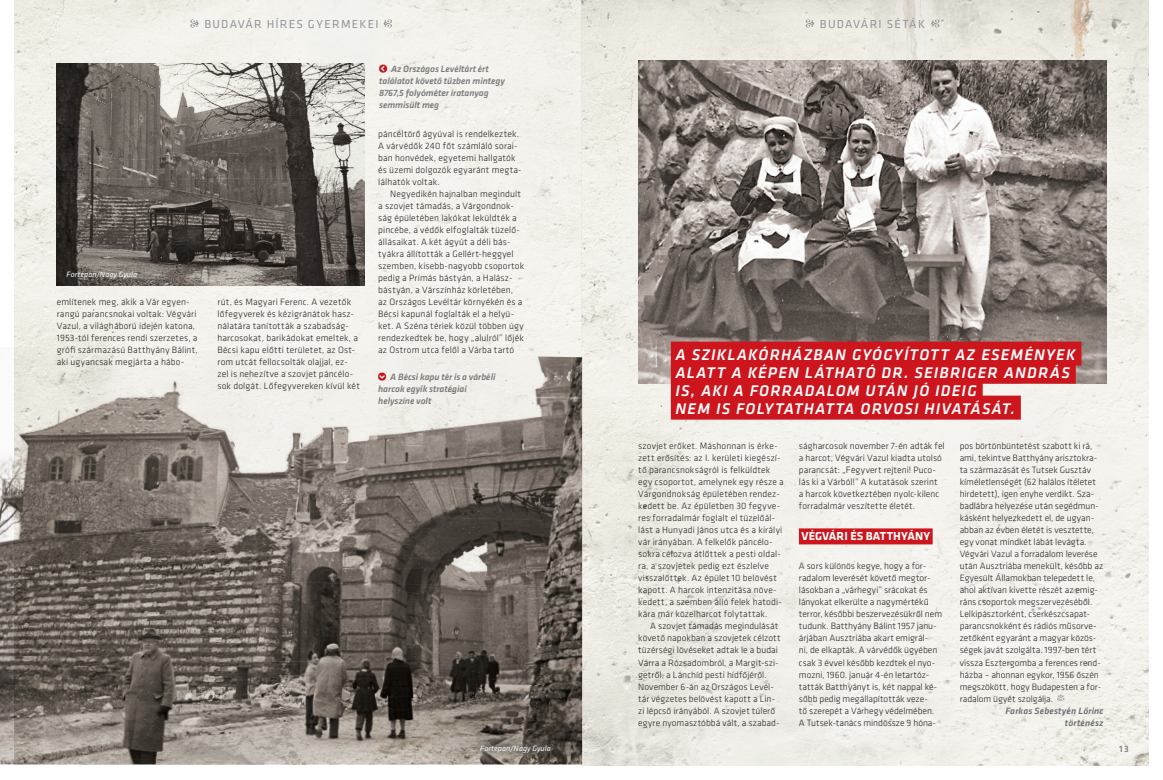
<style>
.page{position:relative;width:1163px;height:780px;background:#fff}
.page>*{position:absolute;margin:0;border:0;box-sizing:border-box;transform-origin:0 0}
.setak_Kepala_nagy_sa{font:italic 500 16px/18px "Klavika";letter-spacing:.065em;color:#fff}
.setak_Rovatcim_szurk{font:12px "Klavika";letter-spacing:.1em;color:#939598}
.setak_Kenyer_behuzva{font:700 12px "Klavika";letter-spacing:.01em;color:#fff}
.setak_Kenyer_behuzva-2{font:300 9.5px/12px "Klavika";letter-spacing:.01em;color:#231f20}
.t1{font:italic 500 9.5px/12px "Klavika";letter-spacing:-.005em;color:#808285}
.setak_Kenyer_behuzva-3{font:italic 500 9.5px "Klavika";letter-spacing:.02em;color:#6c6d70}
.t2{font:500 9.5px "Klavika";color:#808285}
.setak_Kepala_kicsi{font:italic 8px "Klavika";letter-spacing:.01em;color:#fff}
</style>
<div class="page">
<img style="left:14px;top:0;width:1134px;height:765px">
<div style="left:798px;top:528px;width:134px;height:16px;background:#cd151d"></div>
<svg style="left:1056px;top:694px;width:8px;height:7px"></svg>
<img style="left:0;top:347px;width:582px;height:417px">
<img style="left:57px;top:64px;width:308px;height:221px">
<svg style="left:190px;top:19px;width:9px;height:9px"></svg>
<svg style="left:383px;top:19px;width:9px;height:9px"></svg>
<svg style="left:805px;top:19px;width:9px;height:9px"></svg>
<svg style="left:930px;top:19px;width:9px;height:9px"></svg>
<img style="left:638px;top:61px;width:468px;height:322px">
<div style="left:670px;top:341px;width:411px;height:24px;background:#cd151d"></div>
<div style="left:670px;top:359px;width:405px;height:24px;background:#cd151d"></div>
<div style="left:670px;top:377px;width:312px;height:24px;background:#cd151d"></div>
<div style="left:670px;top:395px;width:350px;height:24px;background:#cd151d"></div>
<div style="left:471px;top:736px;width:88px;height:25px;background:#5e5c57;opacity:.75"></div>
<svg style="left:379px;top:64px;width:8px;height:9px"></svg>
<svg style="left:378px;top:372px;width:8px;height:9px"></svg>
<p class="setak_Rovatcim_szurk" style="left:204px;top:16px;width:176px">BUDAVÁR HÍRES GYERMEKEI</p>
<p class="setak_Rovatcim_szurk" style="left:819px;top:16px;width:107px">BUDAVÁRI SÉTÁK</p>
<p class="setak_Kepala_kicsi" style="left:67px;top:269px;width:72px">Fortepan/Nagy Gyula</p>
<p class="setak_Kenyer_behuzva-2" style="left:57px;top:296px;width:142px">említenek meg, akik a Vár egyen&shy;rangú parancsnokai voltak: Végvári Vazul, a világháború idején katona, 1953-tól ferences rendi szerzetes, a grófi származású Batthyány Bálint, aki ugyancsak megjárta a hábo-</p>
<p class="setak_Kenyer_behuzva-2" style="left:217px;top:296px;width:144px">rút, és Magyari Ferenc. A vezetők lőfegyverek és kézigránátok hasz&shy;nálatára tanították a szabadság&shy;harcosokat, barikádokat emeltek, a Bécsi kapu előtti területet, az Ost&shy;rom utcát fellocsolták olajjal, ez&shy;zel is nehezítve a szovjet páncélo&shy;sok dolgát. Lőfegyvereken kívül két</p>
<p class="t1" style="left:379px;top:63px;width:127px;text-indent:12px">Az Országos Levéltárt ért találatot követő tűzben mintegy<br>8767,5 folyóméter iratanyag semmisült meg</p>
<p class="setak_Kenyer_behuzva-2" style="left:378px;top:128px;width:145px">páncéltörő ágyúval is rendelkeztek.<br>A várvédők 240 főt számláló sorai&shy;ban honvédek, egyetemi hallgatók és üzemi dolgozók egyaránt megta&shy;lálhatók voltak.</p>
<p class="setak_Kenyer_behuzva-2" style="left:378px;top:188px;width:148px;text-indent:12px">Negyedikén hajnalban megindult a szovjet támadás, a Várgondnok&shy;ság épületében lakókat leküldték a pincébe, a védők elfoglalták tüzelő&shy;állásaikat. A két ágyút a déli bás&shy;tyákra állították a Gellért-heggyel szemben, kisebb-nagyobb csoportok pedig a Prímás bástyán, a Halász&shy;bástyán, a Várszínház körletében, az Országos Levéltár környékén és a Bécsi kapunál foglalták el a helyü&shy;ket. A Széna tériek közül többen úgy rendezkedtek be, hogy „alulról” lőjék az Ostrom utca felől a Várba tartó</p>
<p class="t1" style="left:378px;top:371px;width:119px;text-indent:12px">A Bécsi kapu tér is a várbéli harcok egyik stratégiai helyszíne volt</p>
<p class="setak_Kepala_kicsi" style="left:480px;top:742px;width:72px">Fortepan/Nagy Gyula</p>
<p class="setak_Kepala_nagy_sa" style="left:675px;top:345px;width:401px">A SZIKLAKÓRHÁZBAN GYÓGYÍTOTT AZ ESEMÉNYEK ALATT A KÉPEN LÁTHATÓ DR. SEIBRIGER ANDRÁS IS, AKI A FORRADALOM UTÁN JÓ IDEIG<br>NEM IS FOLYTATHATTA ORVOSI HIVATÁSÁT.</p>
<p class="setak_Kenyer_behuzva-2" style="left:638px;top:440px;width:147px">szovjet erőket. Máshonnan is érke&shy;zett erősítés: az I. kerületi kiegészí&shy;tő parancsnokságról is felküldtek egy csoportot, amelynek egy része a Várgondnokság épületében rendez&shy;kedett be. Az épületben 30 fegyve&shy;res forradalmár foglalt el tüzelőál&shy;lást a Hunyadi János utca és a királyi vár irányában. A felkelők páncélo&shy;sokra célozva átlőttek a pesti oldal&shy;ra, a szovjetek pedig ezt észlelve visszalőttek. Az épület 10 belövést kapott. A harcok intenzitása növe&shy;kedett, a szemben álló felek hatodi&shy;kára már közelharcot folytattak.</p>
<p class="setak_Kenyer_behuzva-2" style="left:638px;top:620px;width:144px;text-indent:12px">A szovjet támadás megindulását követő napokban a szovjetek célzott tüzérségi lövéseket adtak le a budai Várra a Rózsadombról, a Margit-szi&shy;getről, a Lánchíd pesti hídfőjéről.<br>November 6-án az Országos Levél&shy;tár végzetes belövést kapott a Lin&shy;zi lépcső irányából. A szovjet túlerő egyre nyomasztóbbá vált, a szabad-</p>
<p class="setak_Kenyer_behuzva-2" style="left:798px;top:440px;width:147px">ságharcosok november 7-én adták fel a harcot, Végvári Vazul kiadta utolsó parancsát: „Fegyvert rejteni! Puco&shy;lás ki a Várból!” A kutatások szerint<br>a harcok következtében nyolc-kilenc forradalmár veszítette életét.</p>
<p class="setak_Kenyer_behuzva" style="left:801px;top:527px;width:130px">VÉGVÁRI ÉS BATTHYÁNY</p>
<p class="setak_Kenyer_behuzva-2" style="left:798px;top:560px;width:145px">A sors különös kegye, hogy a for&shy;radalom leverését követő megtor&shy;lásokban a „várhegyi” srácokat és lányokat elkerülte a nagymértékű terror, későbbi beszervezésükről nem tudunk. Batthyány Bálint 1957 janu&shy;árjában Ausztriába akart emigrál-<br>ni, de elkapták. A várvédők ügyében csak 3 évvel később kezdtek el nyo&shy;mozni, 1960. január 4-én letartóz&shy;tatták Batthyányt is, két nappal ké&shy;sőbb pedig megállapították veze-<br>tő szerepét a Várhegy védelmében.<br>A Tutsek-tanács mindössze 9 hóna-</p>
<p class="setak_Kenyer_behuzva-2" style="left:959px;top:440px;width:145px">pos börtönbüntetést szabott ki rá, ami, tekintve Batthyány arisztokra&shy;ta származását és Tutsek Gusztáv kíméletlenségét (62 halálos ítéletet hirdetett), igen enyhe verdikt. Sza&shy;badlábra helyezése után segédmun&shy;kásként helyezkedett el, de ugyan&shy;abban az évben életét is vesztette, egy vonat mindkét lábát levágta.<br>Végvári Vazul a forradalom leverése után Ausztriába menekült, később az Egyesült Államokban telepedett le, ahol aktívan kivette részét az emig&shy;ráns csoportok megszervezéséből.<br>Lelkipásztorként, cserkészcsapat-- parancsnokként és rádiós műsorve&shy;zetőként egyaránt a magyar közös&shy;ségek javát szolgálta. 1997-ben tért vissza Esztergomba a ferences rend&shy;házba – ahonnan egykor, 1956 őszén megszökött, hogy Budapesten a for&shy;radalom ügyét szolgálja.</p>
<p class="setak_Kenyer_behuzva-3" style="left:1005px;top:704px;width:100px">Farkas Sebestyén Lőrinc</p>
<p class="setak_Kenyer_behuzva-3" style="left:1064px;top:716px;width:40px">történész</p>
<p class="t2" style="left:1118px;top:742px;width:11px">13</p>
</div>
